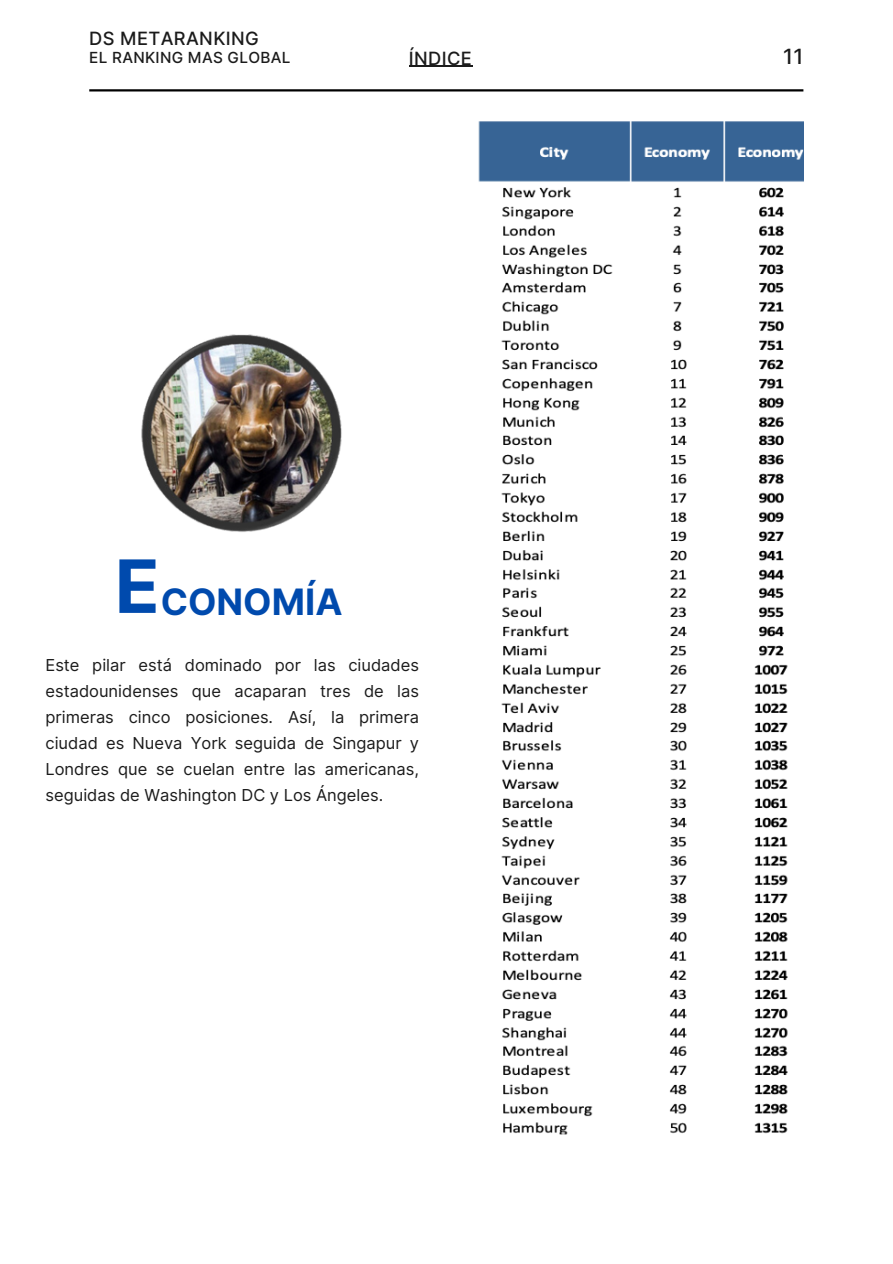
<style>
.page{position:relative;width:893px;height:1264px;background:#fff}
.page>*{position:absolute;margin:0;border:0;box-sizing:border-box;transform-origin:0 0}
.t1{font:700 73.5px "Inter";color:#004aad}
.t2{font:700 36.3px "Inter";color:#004aad}
.t3{font:500 21px "Inter";color:#1b1b1b}
.t4{font:500 18.3px "Inter";letter-spacing:.02em;color:#1b1b1b}
.t5{font:16.5px/25.8px "Inter";color:#1b1b1b;text-align:justify}
.t6{font:500 15.3px "Inter";letter-spacing:.02em;color:#1b1b1b}
</style>
<div class="page">
<hr style="left:89px;top:89px;width:714px;height:2px;background:#000">
<img style="left:478px;top:121px;width:325px;height:1014px">
<img style="left:141px;top:334px;width:201px;height:198px">
<hr style="left:409px;top:66px;width:63px;height:1px;background:#1b1b1b">
<p class="t4" style="left:89px;top:27px;width:171px">DS METARANKING</p>
<p class="t6" style="left:89px;top:48px;width:203px">EL RANKING MAS GLOBAL</p>
<p class="t4" style="left:409px;top:47px;width:65px">ÍNDICE</p>
<p class="t3" style="left:783px;top:43px;width:22px">11</p>
<p class="t1" style="left:115px;top:542px;width:46px">E</p>
<p class="t2" style="left:161px;top:580px;width:183px">CONOMÍA</p>
<p class="t5" style="left:45px;top:652px;width:375px">Este pilar está dominado por las ciudades estadounidenses que acaparan tres de las primeras cinco posiciones. Así, la primera ciudad es Nueva York seguida de Singapur y Londres que se cuelan entre las americanas, seguidas de Washington DC y Los Ángeles.</p>
</div>
